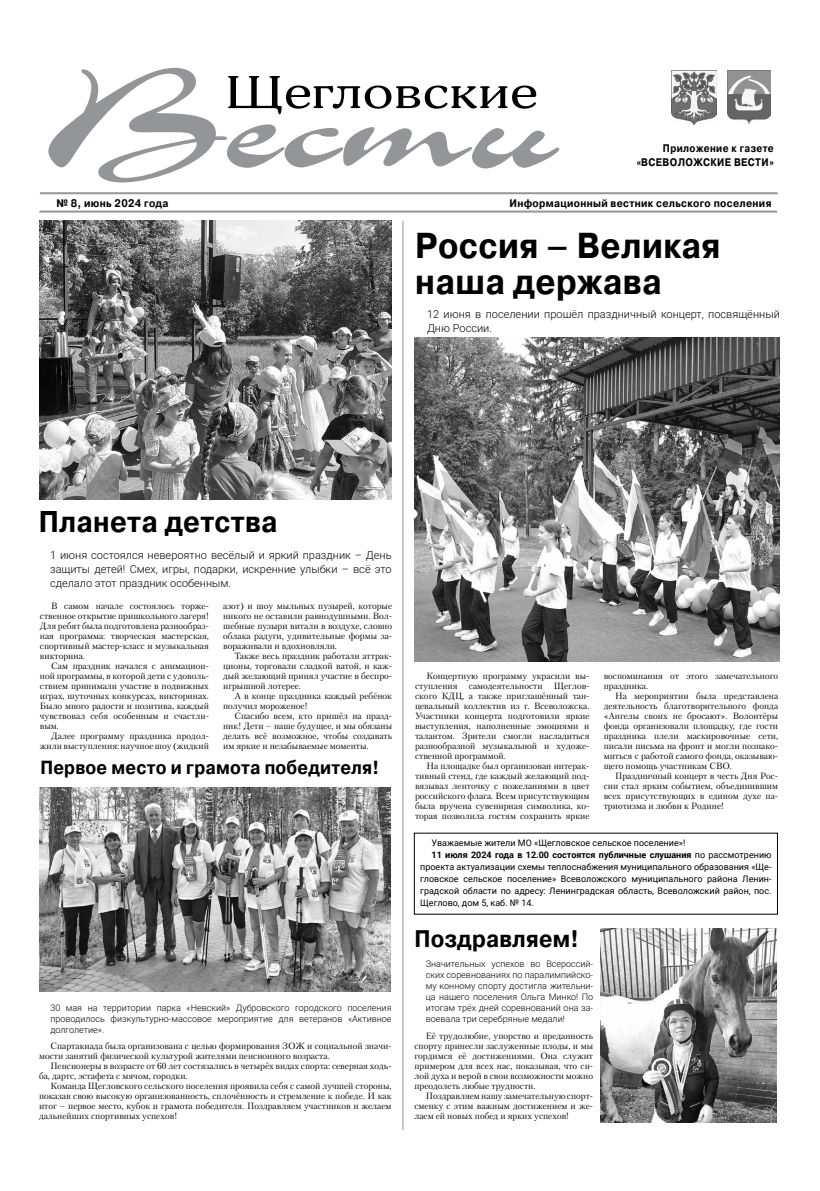
<style>
.page{position:relative;width:820px;height:1191px;background:#fff}
.page>*{position:absolute;margin:0;border:0;box-sizing:border-box;transform-origin:0 0}
.t1{font:138.9px "Corrida C";color:#939598;scale:1.22 1}
.t2{font:125px "Corrida C";color:#939598;scale:1.29 1}
.t3{font:45px "Adonis C";color:#000;scale:1.31 1}
.t4{font:700 36px/36px "Pragmatica C";letter-spacing:.01em;color:#000;scale:.9 1}
.t5{font:700 30px "Pragmatica C";letter-spacing:.01em;color:#000;scale:.9 1}
.t6{font:700 24px "Pragmatica C";letter-spacing:.01em;color:#000;scale:.9 1}
.t7{font:700 19px "Pragmatica C";letter-spacing:.01em;color:#000;scale:.9 1}
.t8{font:300 11px/14px "Roboto";color:#000;text-align:justify}
.t9{font:700 11px "Pragmatica C";letter-spacing:.03em;color:#000;scale:.9 1}
.t10{font:700 11px/14px "Pragmatica C";letter-spacing:.03em;color:#000;text-align:right;scale:.86 1}
.t11{font:9px/10px "Petersburg C";color:#000;text-align:justify}
.t12{font:300 9px/11px "Roboto";color:#000;text-align:justify}
.t13{font:9px "Roboto";color:#000}
.t14{font:700 9px "Roboto";color:#000}
.s1{font-weight:400}
</style>
<div class="page">
<img style="left:727px;top:70px;width:42px;height:53px">
<img style="left:671px;top:71px;width:44px;height:53px">
<hr style="left:40px;top:192px;width:737px;height:2px;background:#939598">
<hr style="left:39px;top:211px;width:737px;height:2px;background:#939598">
<img style="left:40px;top:221px;width:351px;height:279px">
<img style="left:414px;top:338px;width:364px;height:323px">
<img style="left:39px;top:788px;width:352px;height:203px">
<img style="left:600px;top:928px;width:176px;height:194px">
<hr style="left:402px;top:221px;width:1px;height:909px;background:#939598">
<h1 class="t1" style="left:48px;top:30px;width:148px">В</h1>
<h3 class="t3" style="left:225px;top:66px;width:240px">Щегловские</h3>
<h2 class="t2" style="left:227px;top:44px;width:259px">ести</h2>
<p class="t10" style="left:636px;top:142px;width:161px">Приложение к газете »ВСЕВОЛОЖСКИЕ ВЕСТИ«</p>
<p class="t9" style="left:56px;top:197px;width:126px">№ 8, июнь 2024 года</p>
<p class="t9" style="left:509px;top:197px;width:292px">Информационный вестник сельского поселения</p>
<h3 class="t4" style="left:415px;top:228px;width:340px">Россия – Великая наша держава</h3>
<p class="t8" style="left:427px;top:307px;width:354px">12 июня в поселении прошёл праздничный концерт, посвящённый<br>Дню России.</p>
<h3 class="t5" style="left:39px;top:505px;width:267px">Планета детства</h3>
<p class="t8" style="left:50px;top:547px;width:343px">1 июня состоялся невероятно весёлый и яркий праздник – День защиты детей! Смех, игры, подарки, искренние улыбки – всё это сделало этот праздник особенным.</p>
<p class="t11" style="left:40px;top:600px;width:170px;text-indent:11px">В самом начале состоялось торже&shy;ственное открытие пришкольного лагеря!<br>Для ребят была подготовлена разнообраз&shy;ная программа: творческая мастерская, спортивный мастер-класс и музыкальная викторина.</p>
<p class="t11" style="left:40px;top:660px;width:170px;text-indent:11px">Сам праздник начался с анимацион&shy;ной программы, в которой дети с удоволь&shy;ствием принимали участие в подвижных играх, шуточных конкурсах, викторинах.<br>Было много радости и позитива, каждый чувствовал себя особенным и счастли&shy;вым.</p>
<p class="t11" style="left:40px;top:730px;width:170px;text-align:right">Далее программу праздника продол&shy;жили выступления: научное шоу (жидкий</p>
<p class="t11" style="left:223px;top:600px;width:170px">азот) и шоу мыльных пузырей, которые никого не оставили равнодушными. Вол&shy;шебные пузыри витали в воздухе, словно облака радуги, удивительные формы за&shy;вораживали и вдохновляли.</p>
<p class="t11" style="left:223px;top:650px;width:170px;text-indent:11px">Также весь праздник работали аттрак&shy;ционы, торговали сладкой ватой, и каж&shy;дый желающий принял участие в беспро&shy;игрышной лотерее.</p>
<p class="t11" style="left:223px;top:690px;width:170px;text-indent:11px">А в конце праздника каждый ребёнок получил мороженое!</p>
<p class="t11" style="left:223px;top:710px;width:170px;text-indent:11px">Спасибо всем, кто пришёл на празд&shy;ник! Дети – наше будущее, и мы обязаны делать всё возможное, чтобы создавать им яркие и незабываемые моменты.</p>
<h3 class="t7" style="left:40px;top:757px;width:377px">Первое место и грамота победителя!</h3>
<p class="t12" style="left:50px;top:1001px;width:342px">30 мая на территории парка «Невский» Дубровского городского поселения проводилось физкультурно-массовое мероприятие для ветеранов «Активное долголетие».</p>
<p class="t11" style="left:39px;top:1040px;width:354px;text-indent:11px">Спартакиада была организована с целью формирования ЗОЖ и социальной значи&shy;мости занятий физической культурой жителями пенсионного возраста.</p>
<p class="t11" style="left:39px;top:1060px;width:354px;text-indent:11px">Пенсионеры в возрасте от 60 лет состязались в четырёх видах спорта: северная ходь&shy;ба, дартс, эстафета с мячом, городки.</p>
<p class="t11" style="left:39px;top:1080px;width:354px;text-indent:11px">Команда Щегловского сельского поселения проявила себя с самой лучшей стороны, показав свою высокую организованность, сплочённость и стремление к победе. И как итог – первое место, кубок и грамота победителя. Поздравляем участников и желаем дальнейших спортивных успехов!</p>
<p class="t11" style="left:415px;top:670px;width:176px;text-indent:11px">Концертную программу украсили вы&shy;ступления</p>
<p class="t11" style="left:415px;top:680px;width:176px;text-indent:139px">Щеглов&shy;ского КДЦ, а также приглашённый тан&shy;цевальный коллектив из г. Всеволожска.<br>Участники концерта подготовили яркие выступления, наполненные эмоциями и талантом. Зрители смогли насладиться разнообразной музыкальной и художе&shy;ственной программой.</p>
<p class="t11" style="left:415px;top:760px;width:176px;text-indent:11px">На площадке был организован интерак&shy;тивный стенд, где каждый желающий под&shy;вязывал ленточку с пожеланиями в цвет российского флага. Всем присутствующим была вручена сувенирная символика, ко&shy;торая позволила гостям сохранить яркие</p>
<p class="t11" style="left:468px;top:680px;width:75px">самодеятельности</p>
<p class="t11" style="left:603px;top:670px;width:176px">воспоминания от этого замечательного праздника.</p>
<p class="t11" style="left:603px;top:690px;width:176px;text-indent:11px">На мероприятии была представлена деятельность благотворительного фонда «Ангелы своих не бросают». Волонтёры фонда организовали площадку, где гости праздника плели маскировочные сети, писали письма на фронт и могли познако&shy;миться с работой самого фонда, оказываю&shy;щего помощь участникам СВО.</p>
<p class="t11" style="left:603px;top:770px;width:176px;text-indent:11px">Праздничный концерт в честь Дня Рос&shy;сии стал ярким событием, объединившим всех присутствующих в едином духе па&shy;триотизма и любви к Родине!</p>
<p class="t13" style="left:431px;top:836px;width:255px">Уважаемые жители МО «Щегловское сельское поселение»!</p>
<p class="t14" style="left:431px;top:848px;width:341px">11 июля 2024 года в 12.00 состоятся публичные слушания <span class="s1">по рассмотрению</span></p>
<p class="t13" style="left:420px;top:860px;width:352px">проекта актуализации схемы теплоснабжения муниципального образования «Ще-</p>
<p class="t13" style="left:420px;top:872px;width:352px">гловское сельское поселение» Всеволожского муниципального района Ленин-</p>
<p class="t13" style="left:420px;top:884px;width:352px">градской области по адресу: Ленинградская область, Всеволожский район, пос.</p>
<p class="t13" style="left:420px;top:896px;width:115px">Щеглово, дом 5, каб. № 14.</p>
<h3 class="t6" style="left:414px;top:925px;width:184px">Поздравляем!</h3>
<p class="t12" style="left:425px;top:957px;width:169px">Значительных успехов во Всероссий&shy;ских соревнованиях по паралимпийско&shy;му конному спорту достигла жительни&shy;ца нашего поселения Ольга Минко! По итогам трёх дней соревнований она за&shy;воевала три серебряные медали!</p>
<p class="t11" style="left:414px;top:1030px;width:180px;text-indent:11px">Её трудолюбие, упорство и преданность спорту принесли заслуженные плоды, и мы гордимся её достижениями. Она служит примером для всех нас, показывая, что си&shy;лой духа и верой в свои возможности можно преодолеть любые трудности.</p>
<p class="t11" style="left:414px;top:1090px;width:180px;text-indent:11px">Поздравляем нашу замечательную спорт&shy;сменку с этим важным достижением и же&shy;лаем ей новых побед и ярких успехов!</p>
</div>
